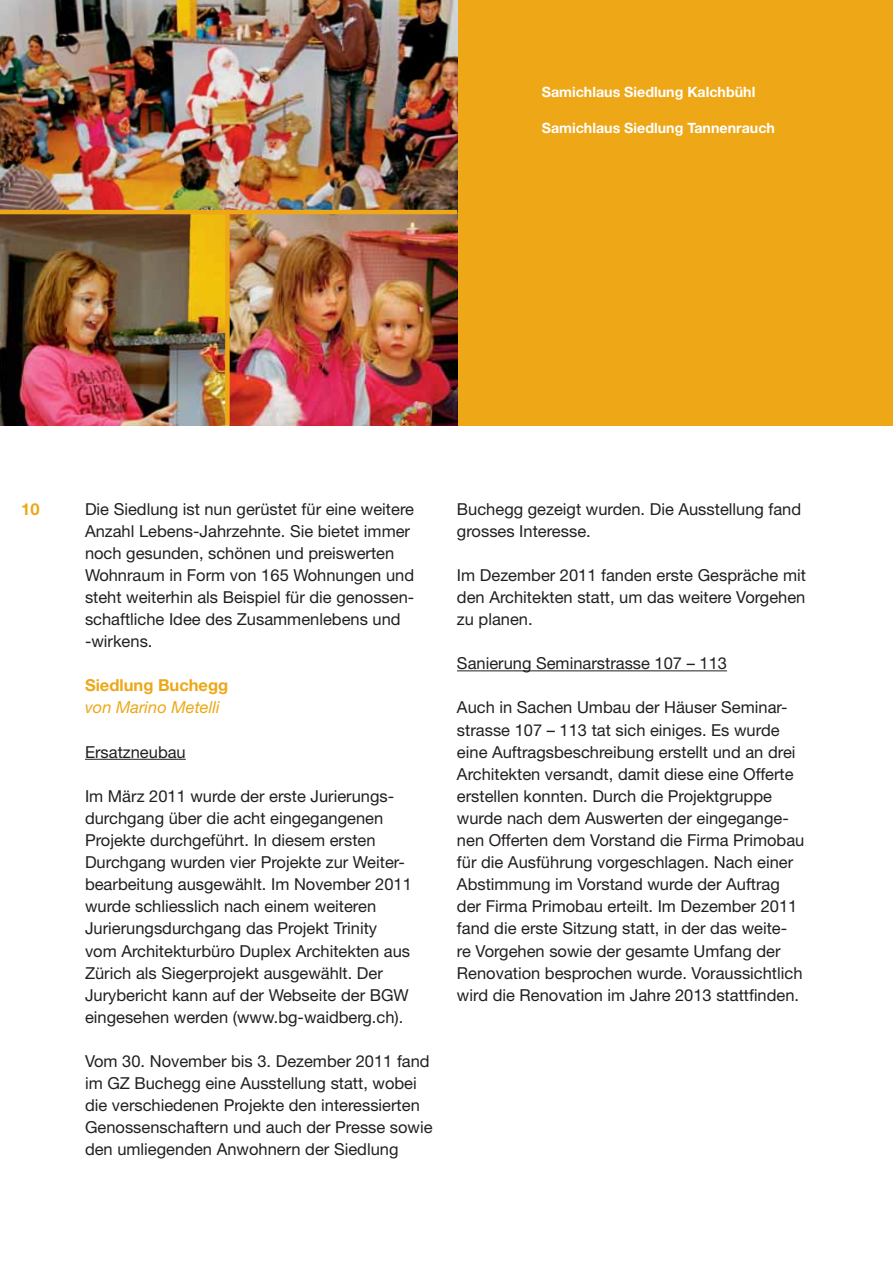
<style>
.page{position:relative;width:893px;height:1263px;background:#fff}
.page>*{position:absolute;margin:0;border:0;box-sizing:border-box;transform-origin:0 0}
.t1{font:16.5px/22px "Helvetica Neue";color:#231f20}
.t2{font:700 16.5px "Helvetica Neue";color:#eda717}
.t3{font:italic 16.5px "Helvetica Neue";color:#eda717}
.t4{font:700 14.25px "Helvetica Neue";color:#fff}
</style>
<div class="page">
<hr style="left:85px;top:759px;width:101px;height:1px;background:#231f20">
<hr style="left:457px;top:670px;width:270px;height:1px;background:#231f20">
<div style="left:457px;top:0;width:436px;height:425px;background:#eda717"></div>
<img style="left:0;top:0;width:457px;height:425px">
<hr style="left:0;top:210px;width:457px;height:4px;background:#eda717">
<div style="left:225px;top:211px;width:5px;height:214px;background:#eda717"></div>
<p class="t4" style="left:542px;top:87px;width:215px">Samichlaus Siedlung Kalchbühl</p>
<p class="t4" style="left:542px;top:123px;width:235px">Samichlaus Siedlung Tannenrauch</p>
<p class="t2" style="left:21px;top:503px;width:20px">10</p>
<p class="t1" style="left:85px;top:499px;width:331px">Die Siedlung ist nun gerüstet für eine weitere Anzahl Lebens-Jahrzehnte. Sie bietet immer noch gesunden, schönen und preiswerten Wohnraum in Form von 165 Wohnungen und steht weiterhin als Beispiel für die genossen&shy;schaftliche Idee des Zusammenlebens und -wirkens.</p>
<p class="t2" style="left:85px;top:680px;width:145px">Siedlung Buchegg</p>
<p class="t3" style="left:85px;top:702px;width:136px">von Marino Metelli</p>
<p class="t1" style="left:85px;top:742px;width:102px">Ersatzneubau</p>
<p class="t1" style="left:85px;top:787px;width:328px">Im März 2011 wurde der erste Jurierungs&shy;durchgang über die acht eingegangenen Projekte durchgeführt. In diesem ersten Durchgang wurden vier Projekte zur Weiter&shy;bearbeitung ausgewählt. Im November 2011 wurde schliesslich nach einem weiteren Jurierungsdurchgang das Projekt Trinity vom Architekturbüro Duplex Architekten aus Zürich als Siegerprojekt ausgewählt. Der Jurybericht kann auf der Webseite der BGW eingesehen werden (www.bg-waidberg.ch).</p>
<p class="t1" style="left:85px;top:1052px;width:349px">Vom 30. November bis 3. Dezember 2011 fand im GZ Buchegg eine Ausstellung statt, wobei die verschiedenen Projekte den interessierten Genossenschaftern und auch der Presse sowie den umliegenden Anwohnern der Siedlung</p>
<p class="t1" style="left:457px;top:499px;width:346px">Buchegg gezeigt wurden. Die Ausstellung fand grosses Interesse.</p>
<p class="t1" style="left:457px;top:566px;width:350px;text-align:justify">Im Dezember 2011 fanden erste Gespräche mit den Architekten statt, um das weitere Vorgehen zu planen.</p>
<p class="t1" style="left:457px;top:654px;width:272px">Sanierung Seminarstrasse 107 – 113</p>
<p class="t1" style="left:457px;top:698px;width:349px">Auch in Sachen Umbau der Häuser Seminar&shy;strasse 107 – 113 tat sich einiges. Es wurde eine Auftragsbeschreibung erstellt und an drei Architekten versandt, damit diese eine Offerte erstellen konnten. Durch die Projektgruppe wurde nach dem Auswerten der eingegange&shy;nen Offerten dem Vorstand die Firma Primobau für die Ausführung vorgeschlagen. Nach einer Abstimmung im Vorstand wurde der Auftrag der Firma Primobau erteilt. Im Dezember 2011 fand die erste Sitzung statt, in der das weite&shy;re Vorgehen sowie der gesamte Umfang der Renovation besprochen wurde. Voraussichtlich wird die Renovation im Jahre 2013 stattfinden.</p>
</div>
